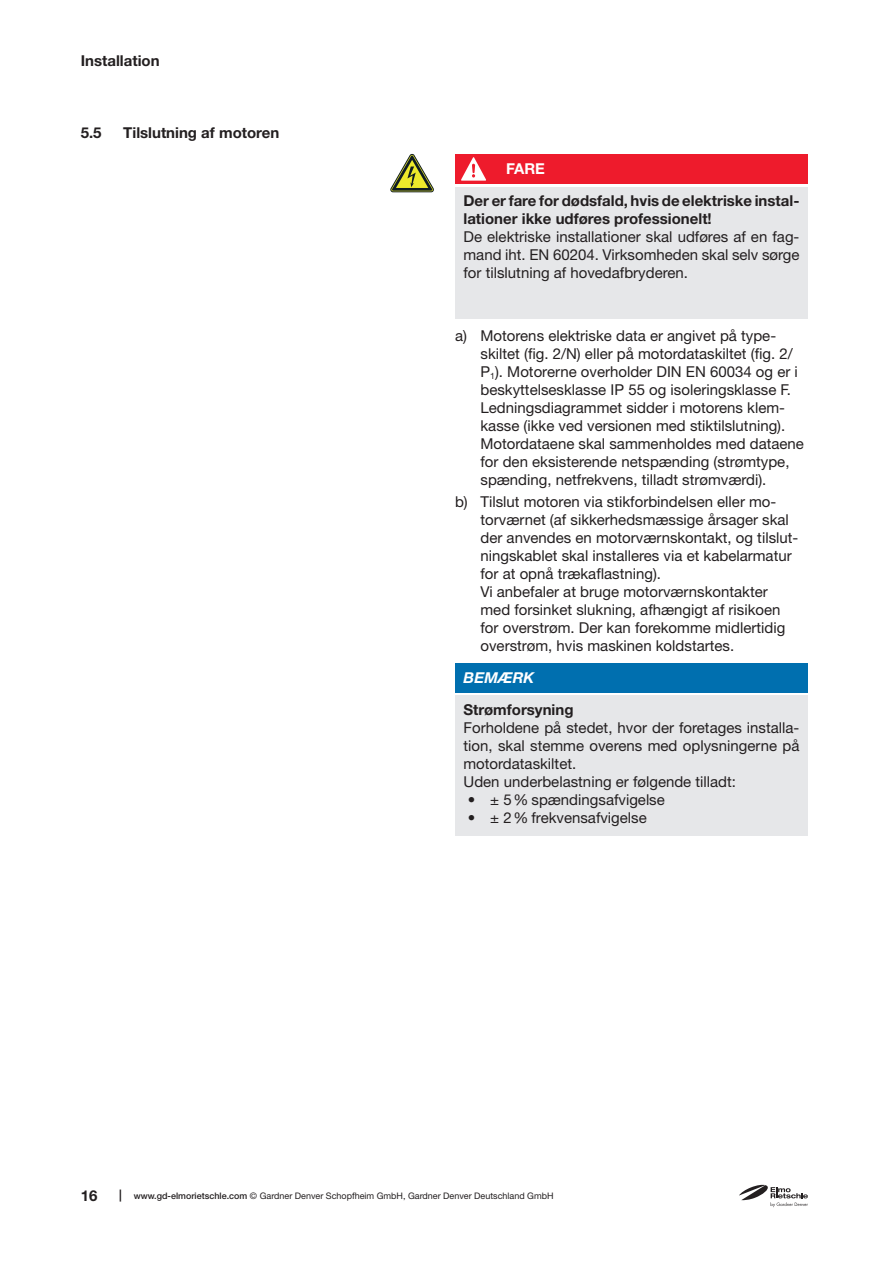
<style>
.page{position:relative;width:893px;height:1263px;background:#fff}
.page>*{position:absolute;margin:0;border:0;box-sizing:border-box;transform-origin:0 0}
.t1{font:15px/18px "Helvetica Neue LT Pro";color:#231f20}
.t2{font:700 15px/18px "Helvetica Neue LT Pro";color:#231f20}
.t3{font:italic 700 15px "Helvetica Neue LT Pro";color:#fff}
.t4{font:700 15px "Helvetica Neue LT Pro";color:#fff}
.t5{font:9px "Helvetica Neue LT Pro";color:#231f20}
.s1{font-weight:700;font-size:12px}
.s2{font-weight:500}
</style>
<div class="page">
<svg style="left:739px;top:1184px;width:69px;height:23px"></svg>
<svg style="left:390px;top:154px;width:44px;height:38px"></svg>
<div style="left:455px;top:154px;width:353px;height:30px;background:#ee1b2c"></div>
<svg style="left:461px;top:157px;width:25px;height:24px"></svg>
<div style="left:455px;top:187px;width:353px;height:132px;background:#e6e7e9"></div>
<div style="left:455px;top:663px;width:353px;height:29px;background:#006faf"></div>
<div style="left:455px;top:695px;width:353px;height:141px;background:#e6e7e9"></div>
<p class="t2" style="left:81px;top:51px;width:80px">Installation</p>
<p class="t2" style="left:81px;top:124px;width:22px">5.5</p>
<p class="t2" style="left:123px;top:124px;width:158px">Tilslutning af motoren</p>
<p class="t4" style="left:506px;top:160px;width:40px">FARE</p>
<p class="t2" style="left:463px;top:191px;width:337px">Der er fare for dødsfald, hvis de elektriske instal&shy;lationer ikke udføres professionelt!</p>
<p class="t1" style="left:463px;top:227px;width:337px;text-align:justify">De elektriske installationer skal udføres af en fag&shy;mand iht. EN 60204. Virksomheden skal selv sørge for tilslutning af hovedafbryderen.</p>
<p class="t1" style="left:480px;top:326px;width:325px;text-indent:-26px">a) Motorens elektriske data er angivet på type&shy;skiltet (fig. 2/N) eller på motordataskiltet (fig. 2/ P<sub>1</sub>). Motorerne overholder DIN EN 60034 og er i beskyttelsesklasse IP 55 og isoleringsklasse F.<br>Ledningsdiagrammet sidder i motorens klem&shy;kasse (ikke ved versionen med stiktilslutning).<br>Motordataene skal sammenholdes med dataene for den eksisterende netspænding (strømtype, spænding, netfrekvens, tilladt strømværdi).</p>
<p class="t1" style="left:480px;top:493px;width:319px;text-indent:-26px">b) Tilslut motoren via stikforbindelsen eller mo&shy;torværnet (af sikkerhedsmæssige årsager skal der anvendes en motorværnskontakt, og tilslut&shy;ningskablet skal installeres via et kabelarmatur for at opnå trækaflastning).<br>Vi anbefaler at bruge motorværnskontakter med forsinket slukning, afhængigt af risikoen for overstrøm. Der kan forekomme midlertidig overstrøm, hvis maskinen koldstartes.</p>
<p class="t3" style="left:463px;top:668px;width:72px">BEMÆRK</p>
<p class="t2" style="left:463px;top:700px;width:111px">Strømforsyning</p>
<p class="t1" style="left:463px;top:718px;width:337px">Forholdene på stedet, hvor der foretages installa&shy;tion, skal stemme overens med oplysningerne på motordataskiltet.<br>Uden underbelastning er følgende tilladt:</p>
<p class="t1" style="left:468px;top:790px;width:199px">• ± 5% spændingsafvigelse</p>
<p class="t1" style="left:468px;top:808px;width:181px">• ± 2% frekvensafvigelse</p>
<p class="t2" style="left:81px;top:1187px;width:18px">16</p>
<p class="t5" style="left:119px;top:1191px;width:436px"><span class="s1">|</span> <span class="s2">www.gd-elmorietschle.com</span> © Gardner Denver Schopfheim GmbH, Gardner Denver Deutschland GmbH</p>
</div>
